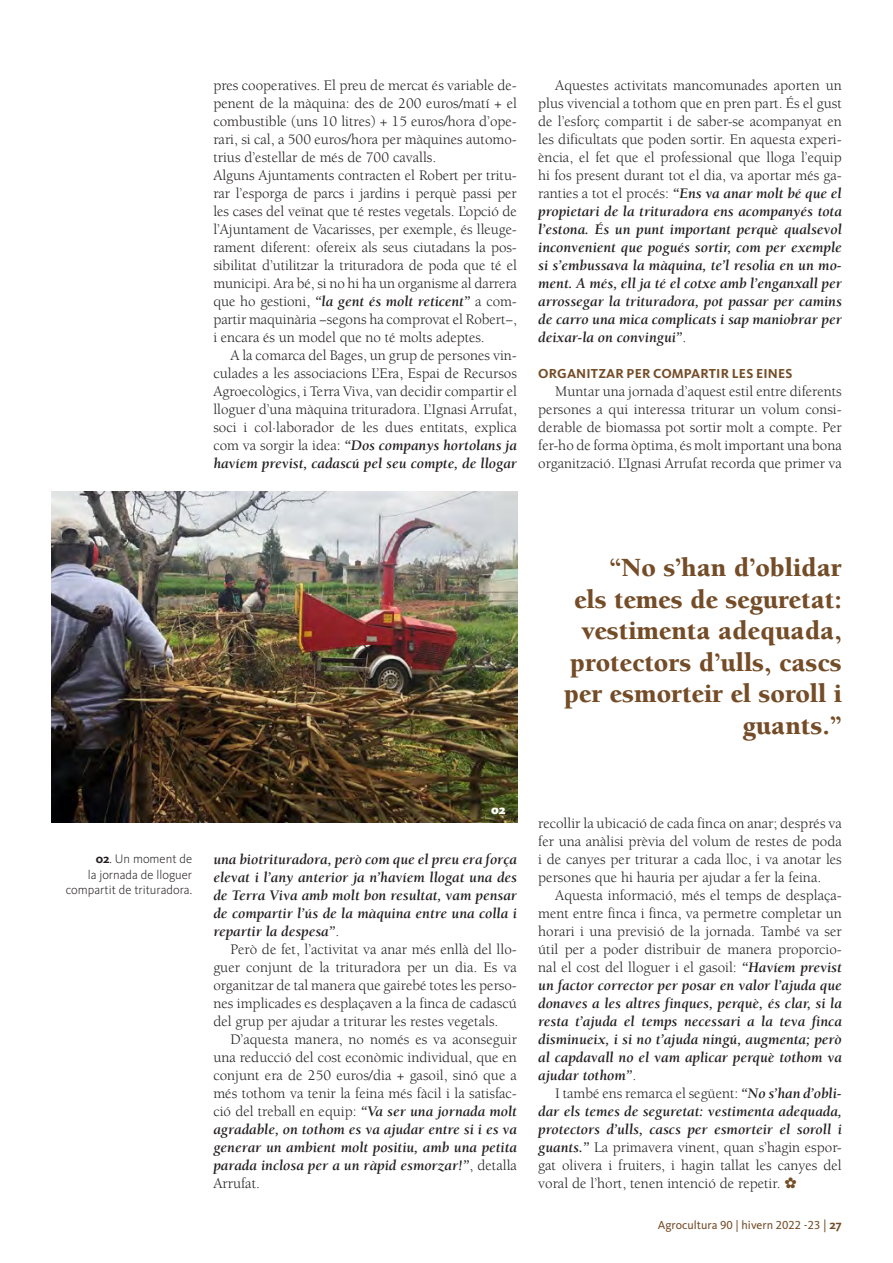
<style>
.page{position:relative;width:893px;height:1263px;background:#fff}
.page>*{position:absolute;margin:0;border:0;box-sizing:border-box;transform-origin:0 0}
.destacat_color{font:900 27px/31.5px "Berkeley";color:#744c27;text-align:right}
.Text_base{font:15px/18px "Berkeley";color:#231f20;text-align:justify}
.Text_base-2{font:italic 700 15px/18px "Berkeley";color:#231f20;text-align:justify}
.Costadet{font:700 13.5px "Kievit OT";letter-spacing:.01em;color:#744c27}
.Peu_foto{font:300 12.75px/15.3px "Kievit OT";color:#231f20;text-align:right}
.número_foto{font:900 12.75px "Kievit OT";color:#fff}
.t1{font:12px "Kievit OT";color:#744c27}
.s1{font-weight:700;font-style:italic}
.s2{font-weight:400;font-style:normal}
.s3{font-weight:700}
.s4{color:#744c27}
.s5{font-size:12.75px}
.s6{font-weight:700;font-size:12.75px}
</style>
<div class="page">
<img style="left:51px;top:491px;width:466px;height:331px">
<p class="Text_base" style="left:213px;top:77px;width:305px">pres cooperatives. El preu de mercat és variable de&shy;penent de la màquina: des de 200 euros/matí + el combustible (uns 10 litres) + 15 euros/hora d’ope&shy;rari, si cal, a 500 euros/hora per màquines automo&shy;trius d’estellar de més de 700 cavalls.</p>
<p class="Text_base" style="left:213px;top:167px;width:305px">Alguns Ajuntaments contracten el Robert per tritu&shy;rar l’esporga de parcs i jardins i perquè passi per les cases del veïnat que té restes vegetals. L’opció de l’Ajuntament de Vacarisses, per exemple, és lleuge&shy;rament diferent: ofereix als seus ciutadans la pos&shy;sibilitat d’utilitzar la trituradora de poda que té el municipi. Ara bé, si no hi ha un organisme al darrera que ho gestioni, <span class="s1">“la gent és molt reticent”</span> a com&shy;partir maquinària −segons ha comprovat el Robert−, i encara és un model que no té molts adeptes.</p>
<p class="Text_base" style="left:213px;top:347px;width:305px;text-indent:17px">A la comarca del Bages, un grup de persones vin&shy;culades a les associacions L’Era, Espai de Recursos Agroecològics, i Terra Viva, van decidir compartir el lloguer d’una màquina trituradora. L’Ignasi Arrufat, soci i col·laborador de les dues entitats, explica com va sorgir la idea: <span class="s1">“Dos companys hortolans ja havíem previst, cadascú pel seu compte, de llogar</span></p>
<p class="Text_base-2" style="left:538px;top:77px;width:305px;text-indent:17px"><span class="s2">Aquestes activitats mancomunades aporten un plus vivencial a tothom que en pren part. És el gust de l’esforç compartit i de saber-se acompanyat en les dificultats que poden sortir. En aquesta experi&shy;ència, el fet que el professional que lloga l’equip hi fos present durant tot el dia, va aportar més ga&shy;ranties a tot el procés:</span> “Ens va anar molt bé que el propietari de la trituradora ens acompanyés tota l’estona. És un punt important perquè qualsevol inconvenient que pogués sortir, com per exemple si s’embussava la màquina, te’l resolia en un mo&shy;ment. A més, ell ja té el cotxe amb l’enganxall per arrossegar la trituradora, pot passar per camins de carro una mica complicats i sap maniobrar per deixar-la on convingui”<span class="s2">.</span></p>
<p class="Costadet" style="left:538px;top:365px;width:256px">ORGANITZAR PER COMPARTIR LES EINES</p>
<p class="Text_base" style="left:538px;top:383px;width:305px;text-indent:17px">Muntar una jornada d’aquest estil entre diferents persones a qui interessa triturar un volum consi&shy;derable de biomassa pot sortir molt a compte. Per fer-ho de forma òptima, és molt important una bona organització. L’Ignasi Arrufat recorda que primer va</p>
<p class="destacat_color" style="left:564px;top:552px;width:280px">“No s’han d’oblidar<br>els temes de seguretat: vestimenta adequada, protectors d’ulls, cascs per esmorteir el soroll i guants.”</p>
<p class="Peu_foto" style="left:66px;top:851px;width:128px"><span class="s3">02</span>. Un moment de<br>la jornada de lloguer compartit de trituradora.</p>
<p class="número_foto" style="left:491px;top:802px;width:16px">02</p>
<p class="Text_base-2" style="left:213px;top:851px;width:305px">una biotrituradora, però com que el preu era força elevat i l’any anterior ja n’havíem llogat una des de Terra Viva amb molt bon resultat, vam pensar de compartir l’ús de la màquina entre una colla i repartir la despesa”<span class="s2">.</span></p>
<p class="Text_base" style="left:213px;top:941px;width:305px;text-indent:17px">Però de fet, l’activitat va anar més enllà del llo&shy;guer conjunt de la trituradora per un dia. Es va organitzar de tal manera que gairebé totes les perso&shy;nes implicades es desplaçaven a la finca de cadascú del grup per ajudar a triturar les restes vegetals.</p>
<p class="Text_base" style="left:213px;top:1031px;width:305px;text-indent:17px">D’aquesta manera, no només es va aconseguir una reducció del cost econòmic individual, que en conjunt era de 250 euros/dia + gasoil, sinó que a més tothom va tenir la feina més fàcil i la satisfac&shy;ció del treball en equip: <span class="s1">“Va ser una jornada molt agradable, on tothom es va ajudar entre si i es va generar un ambient molt positiu, amb una petita parada inclosa per a un ràpid esmorzar!”</span>, detalla Arrufat.</p>
<p class="Text_base" style="left:538px;top:815px;width:305px">recollir la ubicació de cada finca on anar; després va fer una anàlisi prèvia del volum de restes de poda i de canyes per triturar a cada lloc, i va anotar les persones que hi hauria per ajudar a fer la feina.</p>
<p class="Text_base-2" style="left:538px;top:887px;width:305px;text-indent:17px"><span class="s2">Aquesta informació, més el temps de desplaça&shy;ment entre finca i finca, va permetre completar un horari i una previsió de la jornada. També va ser útil per a poder distribuir de manera proporcio&shy;nal el cost del lloguer i el gasoil:</span> “Havíem previst un factor corrector per posar en valor l’ajuda que donaves a les altres finques, perquè, és clar, si la resta t’ajuda el temps necessari a la teva finca disminueix, i si no t’ajuda ningú, augmenta; però al capdavall no el vam aplicar perquè tothom va ajudar tothom”<span class="s2">.</span></p>
<p class="Text_base" style="left:538px;top:1085px;width:305px;text-indent:17px">I també ens remarca el següent: <span class="s1">“No s’han d’obli&shy;dar els temes de seguretat: vestimenta adequada, protectors d’ulls, cascs per esmorteir el soroll i guants.”</span> La primavera vinent, quan s’hagin espor&shy;gat olivera i fruiters, i hagin tallat les canyes del voral de l’hort, tenen intenció de repetir. <span class="s4">✿</span></p>
<p class="t1" style="left:658px;top:1218px;width:186px">Agrocultura 90 | hivern 2022 -23 <span class="s5">|</span> <span class="s6">27</span></p>
</div>
